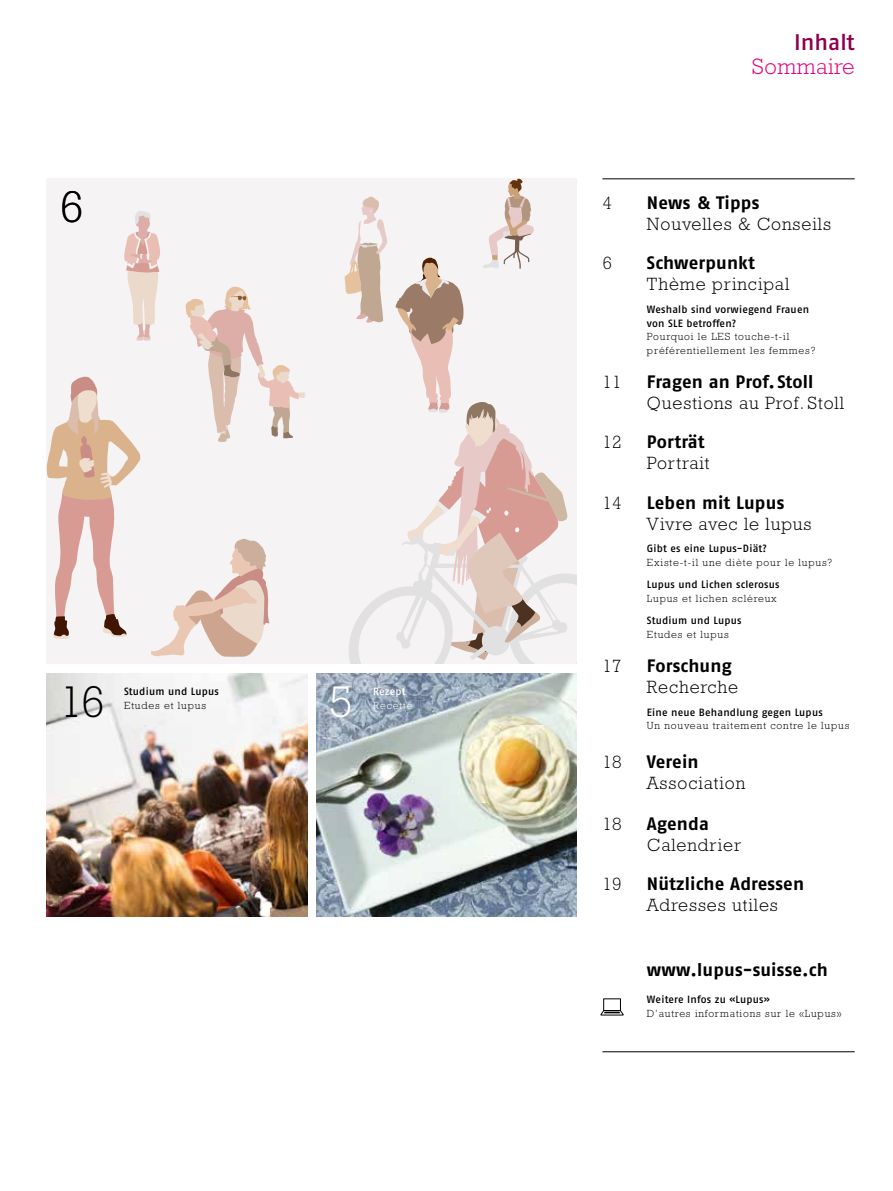
<style>
.page{position:relative;width:893px;height:1191px;background:#fff}
.page>*{position:absolute;margin:0;border:0;box-sizing:border-box;transform-origin:0 0}
.t1{font:300 45px "Rockwell";color:#000}
.t2{font:300 45px "Rockwell";color:#fff}
.t3{font:300 22.5px "Rockwell";letter-spacing:.02em;color:#e6007d}
.t4{font:22.5px "Fago No Med";color:#8e004c}
.t5{font:300 18px "Rockwell";letter-spacing:.05em;color:#000}
.t6{font:700 18px "Fago No";letter-spacing:.01em;color:#000}
.t7{font:300 10.5px/13.5px "Rockwell";letter-spacing:.08em;color:#000}
.t8{font:10.5px/13.5px "Fago No Med";letter-spacing:.02em;color:#000}
.t9{font:300 10.5px "Rockwell";letter-spacing:.08em;color:#fff}
.t10{font:10.5px "Fago No Med";letter-spacing:.015em;color:#fff}
</style>
<div class="page">
<div style="left:47px;top:179px;width:530px;height:486px;background:#f5f3f4"></div>
<svg style="left:347px;top:574px;width:230px;height:91px"></svg>
<img style="left:47px;top:674px;width:261px;height:243px">
<img style="left:316px;top:674px;width:261px;height:243px">
<svg style="left:185px;top:287px;width:121px;height:155px"></svg>
<svg style="left:344px;top:196px;width:43px;height:127px"></svg>
<svg style="left:47px;top:376px;width:94px;height:263px"></svg>
<svg style="left:151px;top:538px;width:119px;height:119px"></svg>
<svg style="left:124px;top:211px;width:36px;height:130px"></svg>
<svg style="left:396px;top:178px;width:172px;height:482px"></svg>
<hr style="left:602px;top:179px;width:253px;height:1px;background:#000">
<hr style="left:602px;top:1051px;width:253px;height:1px;background:#000">
<div style="left:603px;top:998px;width:18px;height:13px;border:1px solid #000"></div>
<svg style="left:600px;top:1008px;width:24px;height:7px"></svg>
<h1 class="t1" style="left:60px;top:181px;width:25px">6</h1>
<h1 class="t1" style="left:60px;top:676px;width:47px">16</h1>
<h1 class="t2" style="left:329px;top:676px;width:25px">5</h1>
<p class="t8" style="left:124px;top:684px;width:96px">Studium und Lupus</p>
<p class="t7" style="left:124px;top:698px;width:83px">Etudes et lupus</p>
<p class="t10" style="left:373px;top:685px;width:34px">Rezept</p>
<p class="t9" style="left:373px;top:699px;width:41px">Recette</p>
<h2 class="t4" style="left:794px;top:29px;width:62px">Inhalt</h2>
<h2 class="t3" style="left:752px;top:53px;width:104px">Sommaire</h2>
<h3 class="t5" style="left:602px;top:193px;width:11px">4</h3>
<h3 class="t6" style="left:647px;top:192px;width:114px">News &amp; Tipps</h3>
<h3 class="t5" style="left:647px;top:214px;width:186px">Nouvelles &amp; Conseils</h3>
<h3 class="t5" style="left:602px;top:253px;width:11px">6</h3>
<h3 class="t6" style="left:647px;top:252px;width:109px">Schwerpunkt</h3>
<h3 class="t5" style="left:647px;top:274px;width:144px">Thème principal</h3>
<p class="t8" style="left:647px;top:303px;width:164px">Weshalb sind vorwiegend Frauen von SLE betroffen?</p>
<p class="t7" style="left:647px;top:330px;width:170px">Pourquoi le LES touche-t-il préférentiellement les femmes?</p>
<h3 class="t5" style="left:602px;top:372px;width:21px">11</h3>
<h3 class="t6" style="left:647px;top:371px;width:168px">Fragen an Prof. Stoll</h3>
<h3 class="t5" style="left:647px;top:393px;width:199px">Questions au Prof. Stoll</h3>
<h3 class="t5" style="left:602px;top:432px;width:21px">12</h3>
<h3 class="t6" style="left:647px;top:431px;width:59px">Porträt</h3>
<h3 class="t5" style="left:647px;top:453px;width:64px">Portrait</h3>
<h3 class="t5" style="left:602px;top:492px;width:21px">14</h3>
<h3 class="t6" style="left:647px;top:491px;width:139px">Leben mit Lupus</h3>
<h3 class="t5" style="left:647px;top:513px;width:166px">Vivre avec le lupus</h3>
<p class="t8" style="left:647px;top:541px;width:122px">Gibt es eine Lupus-Diät?</p>
<p class="t7" style="left:647px;top:555px;width:187px">Existe-t-il une diète pour le lupus?</p>
<p class="t8" style="left:647px;top:577px;width:134px">Lupus und Lichen sclerosus</p>
<p class="t7" style="left:647px;top:591px;width:131px">Lupus et lichen scléreux</p>
<p class="t8" style="left:647px;top:613px;width:96px">Studium und Lupus</p>
<p class="t7" style="left:647px;top:627px;width:83px">Etudes et lupus</p>
<h3 class="t5" style="left:602px;top:655px;width:21px">17</h3>
<h3 class="t6" style="left:647px;top:655px;width:86px">Forschung</h3>
<h3 class="t5" style="left:647px;top:676px;width:93px">Recherche</h3>
<p class="t8" style="left:647px;top:705px;width:177px">Eine neue Behandlung gegen Lupus</p>
<p class="t7" style="left:647px;top:718px;width:204px">Un nouveau traitement contre le lupus</p>
<h3 class="t5" style="left:602px;top:751px;width:21px">18</h3>
<h3 class="t6" style="left:647px;top:751px;width:53px">Verein</h3>
<h3 class="t5" style="left:647px;top:772px;width:100px">Association</h3>
<h3 class="t5" style="left:602px;top:814px;width:21px">18</h3>
<h3 class="t6" style="left:647px;top:813px;width:64px">Agenda</h3>
<h3 class="t5" style="left:647px;top:835px;width:96px">Calendrier</h3>
<h3 class="t5" style="left:602px;top:874px;width:21px">19</h3>
<h3 class="t6" style="left:647px;top:873px;width:159px">Nützliche Adressen</h3>
<h3 class="t5" style="left:647px;top:895px;width:132px">Adresses utiles</h3>
<h3 class="t6" style="left:647px;top:959px;width:182px">www.lupus-suisse.ch</h3>
<p class="t8" style="left:647px;top:992px;width:124px">Weitere Infos zu «Lupus»</p>
<p class="t7" style="left:647px;top:1006px;width:196px">D’autres informations sur le «Lupus»</p>
</div>
